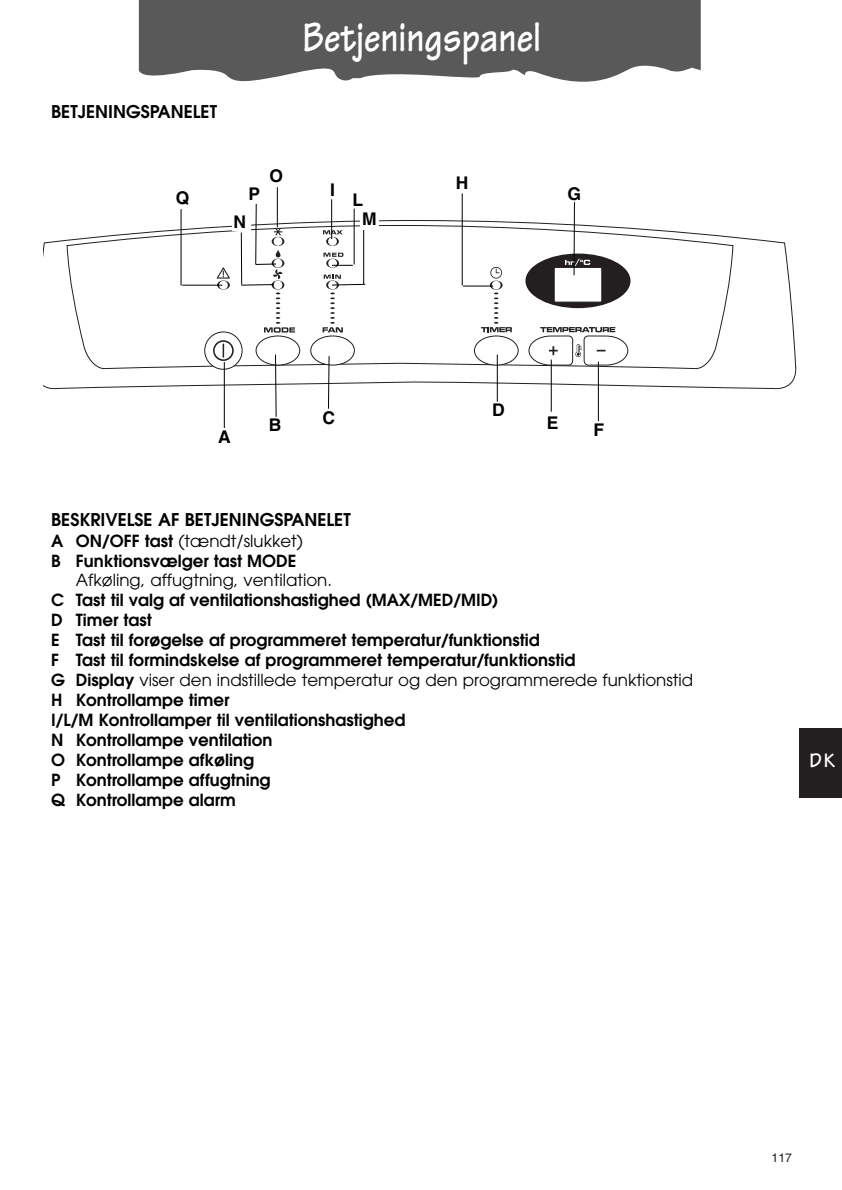
<style>
.page{position:relative;width:842px;height:1190px;background:#fff}
.page>*{position:absolute;margin:0;border:0;box-sizing:border-box;transform-origin:0 0}
.t1{font:700 43.75px "Tekton";color:#fff;scale:.82 1}
.t2{font:700 21px "Tekton";color:#fff}
.t3{font:600 17.5px "Avant Garde";color:#000}
.t4{font:700 17.5px/19.6px "Helvetica";color:#000}
.t5{font:600 16.62px/19.9px "Avant Garde";color:#000}
.t6{font:16.62px "Avant Garde";color:#000}
.t7{font:12.25px "Helvetica";color:#231f20}
.s1{font-weight:400}
</style>
<div class="page">
<div style="left:799px;top:729px;width:43px;height:69px;background:#231f20"></div>
<svg style="left:139px;top:0;width:562px;height:82px;background:#686868"></svg>
<svg style="left:43px;top:220px;width:753px;height:169px"></svg>
<svg style="left:66px;top:225px;width:667px;height:145px"></svg>
<div style="left:525px;top:254px;width:105px;height:54px;background:#231f20;border-radius:50%"></div>
<svg style="left:272px;top:237px;width:12px;height:9px"></svg>
<svg style="left:272px;top:259px;width:12px;height:9px"></svg>
<svg style="left:272px;top:280px;width:12px;height:10px"></svg>
<svg style="left:326px;top:237px;width:13px;height:9px"></svg>
<svg style="left:326px;top:259px;width:13px;height:9px"></svg>
<svg style="left:326px;top:280px;width:13px;height:10px"></svg>
<div style="left:554px;top:267px;width:48px;height:35px;background:#fff"></div>
<div style="left:554px;top:267px;width:48px;height:36px;border:1px solid #231f20"></div>
<svg style="left:565px;top:259px;width:25px;height:7px"></svg>
<div style="left:256px;top:336px;width:44px;height:29px;background:#fff;border-radius:50%"></div>
<div style="left:256px;top:336px;width:44px;height:29px;border:1px solid #231f20;border-radius:50%"></div>
<div style="left:311px;top:336px;width:43px;height:29px;background:#fff;border-radius:50%"></div>
<div style="left:310px;top:336px;width:45px;height:29px;border:1px solid #231f20;border-radius:50%"></div>
<div style="left:205px;top:332px;width:37px;height:37px;background:#fff;border-radius:50%"></div>
<div style="left:204px;top:332px;width:38px;height:38px;border:1px solid #231f20;border-radius:50%"></div>
<div style="left:474px;top:336px;width:44px;height:29px;background:#fff;border-radius:50%"></div>
<div style="left:474px;top:336px;width:44px;height:29px;border:1px solid #231f20;border-radius:50%"></div>
<div style="left:274px;top:237px;width:8px;height:9px;background:#fff;border-radius:50%"></div>
<div style="left:274px;top:259px;width:8px;height:9px;background:#fff;border-radius:50%"></div>
<div style="left:274px;top:281px;width:8px;height:8px;background:#fff;border-radius:50%"></div>
<div style="left:328px;top:237px;width:9px;height:9px;background:#fff;border-radius:50%"></div>
<svg style="left:328px;top:259px;width:9px;height:9px"></svg>
<div style="left:328px;top:281px;width:9px;height:8px;background:#fff;border-radius:50%"></div>
<svg style="left:323px;top:253px;width:20px;height:4px"></svg>
<svg style="left:323px;top:230px;width:19px;height:4px"></svg>
<svg style="left:274px;top:228px;width:8px;height:8px"></svg>
<svg style="left:275px;top:250px;width:6px;height:7px"></svg>
<svg style="left:217px;top:280px;width:13px;height:10px"></svg>
<svg style="left:219px;top:281px;width:9px;height:8px"></svg>
<svg style="left:217px;top:267px;width:13px;height:12px"></svg>
<svg style="left:213px;top:340px;width:21px;height:21px"></svg>
<svg style="left:490px;top:267px;width:12px;height:12px"></svg>
<svg style="left:528px;top:327px;width:100px;height:39px"></svg>
<svg style="left:490px;top:281px;width:12px;height:9px"></svg>
<div style="left:492px;top:281px;width:8px;height:9px;background:#fff;border-radius:50%"></div>
<svg style="left:264px;top:293px;width:31px;height:40px"></svg>
<svg style="left:323px;top:293px;width:20px;height:39px"></svg>
<svg style="left:481px;top:293px;width:31px;height:39px"></svg>
<hr style="left:224px;top:362px;width:1px;height:67px;background:#000">
<svg style="left:327px;top:356px;width:3px;height:53px"></svg>
<svg style="left:332px;top:265px;width:21px;height:1px"></svg>
<hr style="left:497px;top:355px;width:1px;height:47px;background:#000">
<svg style="left:275px;top:354px;width:2px;height:63px"></svg>
<hr style="left:598px;top:362px;width:1px;height:60px;background:#000">
<hr style="left:331px;top:199px;width:1px;height:40px;background:#000">
<hr style="left:354px;top:209px;width:1px;height:55px;background:#000">
<hr style="left:363px;top:228px;width:1px;height:56px;background:#000">
<div style="left:360px;top:211px;width:19px;height:18px;background:#fff"></div>
<hr style="left:277px;top:187px;width:1px;height:40px;background:#000">
<hr style="left:181px;top:209px;width:1px;height:77px;background:#000">
<hr style="left:573px;top:202px;width:2px;height:73px;background:#000">
<hr style="left:551px;top:360px;width:1px;height:52px;background:#000">
<hr style="left:463px;top:286px;width:30px;height:1px;background:#000">
<hr style="left:462px;top:193px;width:1px;height:92px;background:#000">
<svg style="left:324px;top:275px;width:42px;height:11px"></svg>
<hr style="left:182px;top:285px;width:40px;height:1px;background:#000">
<hr style="left:255px;top:204px;width:2px;height:61px;background:#000">
<svg style="left:240px;top:264px;width:42px;height:22px"></svg>
<hr style="left:241px;top:233px;width:1px;height:52px;background:#000">
<div style="left:232px;top:214px;width:19px;height:17px;background:#fff"></div>
<p class="t3" style="left:51px;top:105px;width:167px">BETJENINGSPANELET</p>
<h1 class="t1" style="left:302px;top:22px;width:293px">Betjeningspanel</h1>
<p class="t4" style="left:269px;top:168px;width:15px">O</p>
<p class="t4" style="left:456px;top:175px;width:14px">H</p>
<p class="t4" style="left:330px;top:182px;width:6px">I</p>
<p class="t4" style="left:176px;top:190px;width:15px">Q</p>
<p class="t4" style="left:248px;top:185px;width:13px">P</p>
<p class="t4" style="left:567px;top:186px;width:15px">G</p>
<p class="t4" style="left:233px;top:214px;width:14px">N</p>
<p class="t4" style="left:362px;top:191px;width:16px;text-indent:-10px">L<br>M</p>
<p class="t4" style="left:218px;top:429px;width:14px">A</p>
<p class="t4" style="left:269px;top:417px;width:14px">B</p>
<p class="t4" style="left:322px;top:410px;width:14px">C</p>
<p class="t4" style="left:492px;top:402px;width:14px">D</p>
<p class="t4" style="left:547px;top:414px;width:13px">E</p>
<p class="t4" style="left:593px;top:422px;width:12px">F</p>
<p class="t3" style="left:51px;top:513px;width:301px">BESKRIVELSE AF BETJENINGSPANELET</p>
<p class="t5" style="left:51px;top:532px;width:253px">A ON/OFF tast <span class="s1">(tændt/slukket)<br></span>B Funktionsvælger tast MODE</p>
<p class="t6" style="left:76px;top:574px;width:257px">Afkøling, affugtning, ventilation.</p>
<p class="t5" style="left:51px;top:592px;width:643px">C Tast til valg af ventilationshastighed (MAX/MED/MID)<br>D Timer tast<br>E Tast til forøgelse af programmeret temperatur/funktionstid<br>F Tast til formindskelse af programmeret temperatur/funktionstid<br>G Display <span class="s1">viser den indstillede temperatur og den programmerede funktionstid </span>H Kontrollampe timer<br>I/L/M Kontrollamper til ventilationshastighed<br>N Kontrollampe ventilation<br>O Kontrollampe afkøling<br>P Kontrollampe affugtning<br>Q Kontrollampe alarm</p>
<p class="t2" style="left:809px;top:753px;width:27px">DK</p>
<p class="t7" style="left:771px;top:1154px;width:22px">117</p>
</div>
